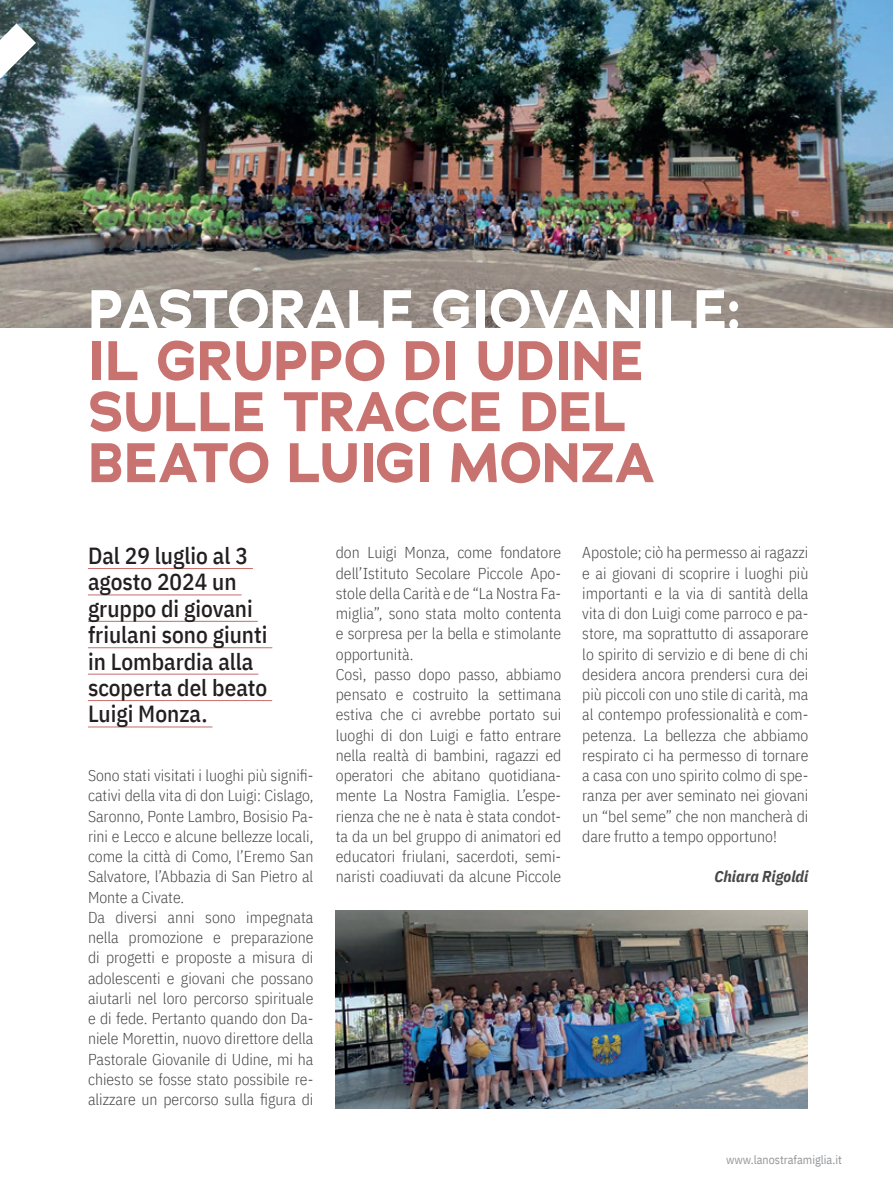
<style>
.page{position:relative;width:893px;height:1191px;background:#fff}
.page>*{position:absolute;margin:0;border:0;box-sizing:border-box;transform-origin:0 0}
.t1{font:700 55.5px/51px "Adrianna";letter-spacing:-.005em;color:#c97371}
.TESTO{font:500 23.25px/26.4px "IBM Plex Sans Cond";color:#231f20}
.t2{font:300 15.75px/20.2px "IBM Plex Sans Cond";color:#464748;text-align:justify}
.t3{font:italic 700 15.75px "IBM Plex Sans Cond";color:#464748}
.t4{font:12px "IBM Plex Sans Cond";color:#939598}
.s1{color:#fff}
</style>
<div class="page">
<img style="left:0;top:0;width:893px;height:328px">
<hr style="left:88px;top:568px;width:165px;height:1px;background:#c97371">
<hr style="left:88px;top:594px;width:154px;height:1px;background:#c97371">
<hr style="left:88px;top:621px;width:170px;height:1px;background:#c97371">
<hr style="left:88px;top:647px;width:184px;height:1px;background:#c97371">
<hr style="left:88px;top:673px;width:170px;height:1px;background:#c97371">
<hr style="left:88px;top:700px;width:184px;height:1px;background:#c97371">
<hr style="left:88px;top:726px;width:124px;height:1px;background:#c97371">
<img style="left:336px;top:910px;width:471px;height:198px">
<svg style="left:0;top:23px;width:36px;height:56px"></svg>
<p class="t1" style="left:88px;top:284px;width:655px"><span class="s1">PASTORALE GIOVANILE:<br></span>IL GRUPPO DI UDINE<br>SULLE TRACCE DEL<br>BEATO LUIGI MONZA</p>
<p class="TESTO" style="left:88px;top:540px;width:181px">Dal 29 luglio al 3 agosto 2024 un gruppo di giovani friulani sono giunti in Lombardia alla scoperta del beato<br>Luigi Monza.</p>
<p class="t2" style="left:88px;top:764px;width:227px">Sono stati visitati i luoghi più signifi&shy;cativi della vita di don Luigi: Cislago, Saronno, Ponte Lambro, Bosisio Pa&shy;rini e Lecco e alcune bellezze locali, come la città di Como, l’Eremo San Salvatore, l’Abbazia di San Pietro al Monte a Civate.</p>
<p class="t2" style="left:88px;top:905px;width:227px">Da diversi anni sono impegnata nella promozione e preparazione di progetti e proposte a misura di adolescenti e giovani che possano aiutarli nel loro percorso spirituale e di fede. Pertanto quando don Da&shy;niele Morettin, nuovo direttore della Pastorale Giovanile di Udine, mi ha chiesto se fosse stato possibile re&shy;alizzare un percorso sulla figura di</p>
<p class="t2" style="left:336px;top:541px;width:227px">don Luigi Monza, come fondatore dell’Istituto Secolare Piccole Apo&shy;stole della Carità e de “La Nostra Fa&shy;miglia”, sono stata molto contenta e sorpresa per la bella e stimolante opportunità.</p>
<p class="t2" style="left:336px;top:663px;width:227px">Così, passo dopo passo, abbiamo pensato e costruito la settimana estiva che ci avrebbe portato sui luoghi di don Luigi e fatto entrare nella realtà di bambini, ragazzi ed operatori che abitano quotidiana&shy;mente La Nostra Famiglia. L’espe&shy;rienza che ne è nata è stata condot&shy;ta da un bel gruppo di animatori ed educatori friulani, sacerdoti, semi&shy;naristi coadiuvati da alcune Piccole</p>
<p class="t2" style="left:582px;top:541px;width:228px">Apostole; ciò ha permesso ai ragazzi e ai giovani di scoprire i luoghi più importanti e la via di santità della vita di don Luigi come parroco e pa&shy;store, ma soprattutto di assaporare lo spirito di servizio e di bene di chi desidera ancora prendersi cura dei più piccoli con uno stile di carità, ma al contempo professionalità e com&shy;petenza. La bellezza che abbiamo respirato ci ha permesso di tornare a casa con uno spirito colmo di spe&shy;ranza per aver seminato nei giovani un “bel seme” che non mancherà di dare frutto a tempo opportuno!</p>
<p class="t3" style="left:715px;top:864px;width:95px">Chiara Rigoldi</p>
<p class="t4" style="left:726px;top:1150px;width:117px">www.lanostrafamiglia.it</p>
</div>
